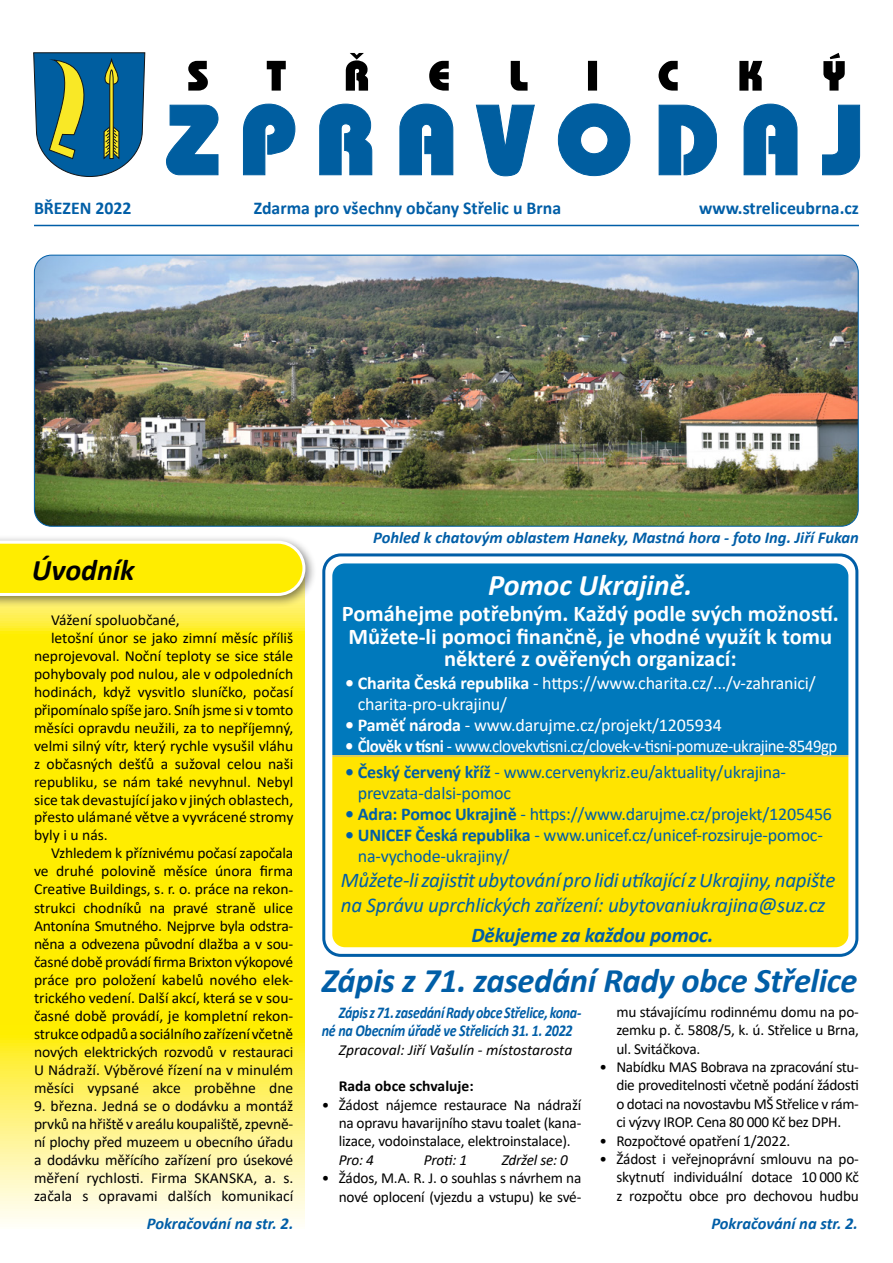
<style>
.page{position:relative;width:893px;height:1263px;background:#fff}
.page>*{position:absolute;margin:0;border:0;box-sizing:border-box;transform-origin:0 0}
.t1{font:italic 700 34.5px "Calibri";letter-spacing:-.01em;color:#005ea7}
.t2{font:italic 700 30px "Calibri";color:#fff}
.t3{font:italic 700 30px "Calibri";color:#000}
.t4{font:700 22.5px/22.5px "Calibri";color:#fff;text-align:center}
.t5{font:italic 21px/25.2px "Calibri";letter-spacing:-.01em;color:#005ea7}
.t6{font:italic 700 21px "Calibri";letter-spacing:-.01em;color:#005ea7}
.t7{font:18px/21px "Calibri";letter-spacing:-.01em;color:#005ea7}
.t8{font:18px/21px "Calibri";letter-spacing:-.01em;color:#fff}
.t9{font:18px "Calibri";letter-spacing:-.03em;color:#fff;scale:.94 1}
.t10{font:700 18px "Calibri";color:#005ea7}
.t11{font:italic 700 16.5px "Calibri";letter-spacing:-.01em;color:#005ea7}
.t12{font:italic 700 16.5px/18.3px "Calibri";letter-spacing:-.01em;color:#005ea7;scale:.85 1}
.t13{font:15.3px/18.3px "Calibri";letter-spacing:-.015em;color:#000;text-align:justify}
.t14{font:italic 15.3px "Calibri";letter-spacing:-.01em;color:#000}
.t15{font:700 15.3px "Calibri";color:#000}
.s1{font-weight:700}
</style>
<div class="page">
<svg style="left:332px;top:563px;width:516px;height:384px;background:#7fae5e"></svg>
<svg style="left:0;top:608px;width:304px;height:616px;background:#ffef2d"></svg>
<div style="left:0;top:534px;width:318px;height:74px;background:#000;opacity:.5"></div>
<svg style="left:0;top:541px;width:305px;height:55px;background:#fdee1e"></svg>
<svg style="left:188px;top:53px;width:657px;height:38px"></svg>
<svg style="left:166px;top:104px;width:694px;height:72px"></svg>
<svg style="left:33px;top:52px;width:112px;height:125px;background:#407d8e"></svg>
<hr style="left:34px;top:225px;width:825px;height:1px;background:#005ea7">
<img style="left:34px;top:255px;width:823px;height:270px">
<div style="left:322px;top:553px;width:536px;height:404px;border:3px solid #005ea7;border-radius:17px"></div>
<p class="t10" style="left:34px;top:196px;width:99px">BŘEZEN 2022</p>
<p class="t10" style="left:254px;top:196px;width:309px">Zdarma pro všechny občany Střelic u Brna</p>
<p class="t10" style="left:699px;top:196px;width:161px">www.streliceubrna.cz</p>
<h2 class="t3" style="left:32px;top:548px;width:104px">Úvodník</h2>
<p class="t13" style="left:51px;top:610px;width:130px">Vážení spoluobčané,</p>
<p class="t13" style="left:51px;top:628px;width:244px">letošní únor se jako zimní měsíc příliš</p>
<p class="t13" style="left:34px;top:646px;width:261px">neprojevoval. Noční teploty se sice stále</p>
<p class="t13" style="left:34px;top:664px;width:261px">pohybovaly pod nulou, ale v odpoledních</p>
<p class="t13" style="left:34px;top:682px;width:261px">hodinách, když vysvitlo sluníčko, počasí</p>
<p class="t13" style="left:34px;top:700px;width:261px">připomínalo spíše jaro. Sníh jsme si v tomto</p>
<p class="t13" style="left:34px;top:718px;width:261px">měsíci opravdu neužili, za to nepříjemný,</p>
<p class="t13" style="left:34px;top:736px;width:261px">velmi silný vítr, který rychle vysušil vláhu</p>
<p class="t13" style="left:34px;top:754px;width:261px">z občasných dešťů a sužoval celou naši</p>
<p class="t13" style="left:34px;top:772px;width:261px">republiku, se nám také nevyhnul. Nebyl</p>
<p class="t13" style="left:34px;top:790px;width:261px">sice tak devastující jako v jiných oblastech,</p>
<p class="t13" style="left:34px;top:808px;width:261px">přesto ulámané větve a vyvrácené stromy</p>
<p class="t13" style="left:34px;top:826px;width:75px">byly i u nás.</p>
<p class="t13" style="left:51px;top:844px;width:244px">Vzhledem k příznivému počasí započala</p>
<p class="t13" style="left:34px;top:862px;width:261px">ve druhé polovině měsíce února firma</p>
<p class="t13" style="left:34px;top:880px;width:261px">Creative Buildings, s. r. o. práce na rekon-</p>
<p class="t13" style="left:34px;top:898px;width:261px">strukci chodníků na pravé straně ulice</p>
<p class="t13" style="left:34px;top:916px;width:261px">Antonína Smutného. Nejprve byla odstra-</p>
<p class="t13" style="left:34px;top:934px;width:261px">něna a odvezena původní dlažba a v sou-</p>
<p class="t13" style="left:34px;top:952px;width:261px">časné době provádí firma Brixton výkopové</p>
<p class="t13" style="left:34px;top:970px;width:261px">práce pro položení kabelů nového elek-</p>
<p class="t13" style="left:34px;top:988px;width:261px">trického vedení. Další akcí, která se v sou-</p>
<p class="t13" style="left:34px;top:1006px;width:261px">časné době provádí, je kompletní rekon-</p>
<p class="t13" style="left:34px;top:1024px;width:261px">strukce odpadů asociálního zařízení včetně</p>
<p class="t13" style="left:34px;top:1042px;width:261px">nových elektrických rozvodů v restauraci</p>
<p class="t13" style="left:34px;top:1060px;width:261px">U Nádraží. Výběrové řízení na v minulém</p>
<p class="t13" style="left:34px;top:1078px;width:261px">měsíci vypsané akce proběhne dne</p>
<p class="t13" style="left:34px;top:1096px;width:261px">9. března. Jedná se o dodávku a montáž prvků na hřiště v areálu koupaliště, zpevně&shy;ní plochy před muzeem u obecního úřadu a dodávku měřícího zařízení pro úsekové měření rychlosti. Firma SKANSKA, a. s. začala s opravami dalších komunikací</p>
<p class="t11" style="left:373px;top:526px;width:487px">Pohled k chatovým oblastem Haneky, Mastná hora - foto Ing. Jiří Fukan</p>
<h2 class="t2" style="left:488px;top:563px;width:206px">Pomoc Ukrajině.</h2>
<h3 class="t4" style="left:342px;top:602px;width:499px">Pomáhejme potřebným. Každý podle svých možností.<br>Můžete-li pomoci finančně, je vhodné využít k tomu některé z ověřených organizací:</h3>
<p class="t8" style="left:358px;top:672px;width:459px;text-indent:-13px"><span class="s1">• Charita Česká republika</span> - https://www.charita.cz/.../v-zahranici/ charita-pro-ukrajinu/</p>
<p class="t8" style="left:345px;top:714px;width:378px"><span class="s1">• Paměť národa</span> - www.darujme.cz/projekt/1205934</p>
<p class="t9" style="left:345px;top:734px;width:525px"><span class="s1">• Člověk v tísni</span> - www.clovekvtisni.cz/clovek-v-tisni-pomuze-ukrajine-8549gp</p>
<p class="t7" style="left:358px;top:761px;width:430px;text-indent:-13px"><span class="s1">• Český červený kříž</span> - www.cervenykriz.eu/aktuality/ukrajina&shy;prevzata-dalsi-pomoc</p>
<p class="t7" style="left:345px;top:803px;width:488px"><span class="s1">• Adra: Pomoc Ukrajině</span> - https://www.darujme.cz/projekt/1205456</p>
<p class="t7" style="left:358px;top:824px;width:467px;text-indent:-13px"><span class="s1">• UNICEF Česká republika</span> - www.unicef.cz/unicef-rozsiruje-pomoc&shy;na-vychode-ukrajiny/</p>
<h3 class="t5" style="left:341px;top:866px;width:496px">Můžete-li zajistit ubytování pro lidi utíkající z Ukrajiny, napište na Správu uprchlických zařízení: ubytovaniukrajina@suz.cz</h3>
<h3 class="t6" style="left:472px;top:920px;width:243px">Děkujeme za každou pomoc.</h3>
<h1 class="t1" style="left:322px;top:956px;width:537px">Zápis z 71. zasedání Rady obce Střelice</h1>
<p class="t12" style="left:322px;top:1003px;width:307px;text-indent:17px">Zápis z 71. zasedání Rady obce Střelice, kona&shy;né na Obecním úřadě ve Střelicích 31. 1. 2022</p>
<p class="t14" style="left:339px;top:1039px;width:235px">Zpracoval: Jiří Vašulín - místostarosta</p>
<p class="t15" style="left:339px;top:1075px;width:136px">Rada obce schvaluje:</p>
<p class="t13" style="left:339px;top:1095px;width:244px;text-indent:-17px">• Žádost nájemce restaurace Na nádraží na opravu havarijního stavu toalet (kana&shy;lizace, vodoinstalace, elektroinstalace).</p>
<p class="t14" style="left:339px;top:1149px;width:37px">Pro: 4</p>
<p class="t14" style="left:424px;top:1149px;width:45px">Proti: 1</p>
<p class="t14" style="left:502px;top:1149px;width:68px">Zdržel se: 0</p>
<p class="t13" style="left:322px;top:1168px;width:261px;text-align:right">• Žádos, M.A. R. J. o souhlas s návrhem na nové oplocení (vjezdu a vstupu) ke své-</p>
<p class="t13" style="left:616px;top:1002px;width:244px">mu stávajícímu rodinnému domu na po&shy;zemku p. č. 5808/5, k. ú. Střelice u Brna, ul. Svitáčkova.</p>
<p class="t13" style="left:616px;top:1057px;width:244px;text-indent:-17px">• Nabídku MAS Bobrava na zpracování stu&shy;die proveditelnosti včetně podání žádosti o dotaci na novostavbu MŠ Střelice v rám&shy;ci výzvy IROP. Cena 80 000 Kč bez DPH.</p>
<p class="t13" style="left:599px;top:1131px;width:193px">• Rozpočtové opatření 1/2022.</p>
<p class="t13" style="left:616px;top:1149px;width:244px;text-indent:-17px">• Žádost i veřejnoprávní smlouvu na po&shy;skytnutí individuální dotace 10 000 Kč z rozpočtu obce pro dechovou hudbu</p>
<p class="t11" style="left:147px;top:1211px;width:148px">Pokračování na str. 2.</p>
<p class="t11" style="left:711px;top:1211px;width:148px">Pokračování na str. 2.</p>
</div>
